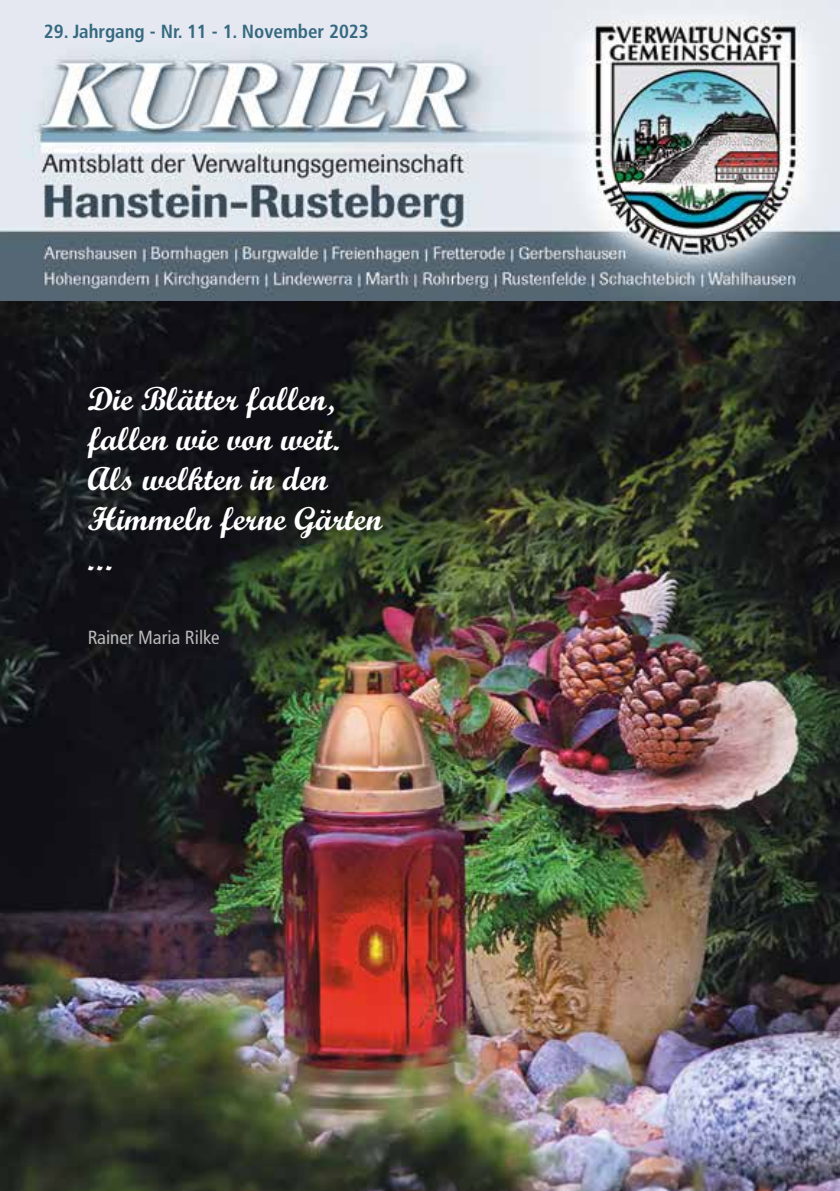
<style>
.page{position:relative;width:840px;height:1191px;background:#fff}
.page>*{position:absolute;margin:0;border:0;box-sizing:border-box;transform-origin:0 0}
.t1{font:700 33.4px/40px "Script";color:#fff}
.t2{font:700 condensed 19px "Frutiger LT Std";color:#366a80}
.t3{font:condensed 19px "Frutiger LT Std";color:#fff}
</style>
<div class="page">
<img style="left:0;top:301px;width:839px;height:890px">
<img style="left:0;top:0;width:839px;height:301px">
<p class="t2" style="left:44px;top:20px;width:326px">29. Jahrgang - Nr. 11 - 1. November 2023</p>
<p class="t1" style="left:87px;top:378px;width:296px">Die Blätter fallen, fallen wie von weit.<br>Als welkten in den<br>Himmeln ferne Gärten ...</p>
<p class="t3" style="left:87px;top:626px;width:133px">Rainer Maria Rilke</p>
</div>
